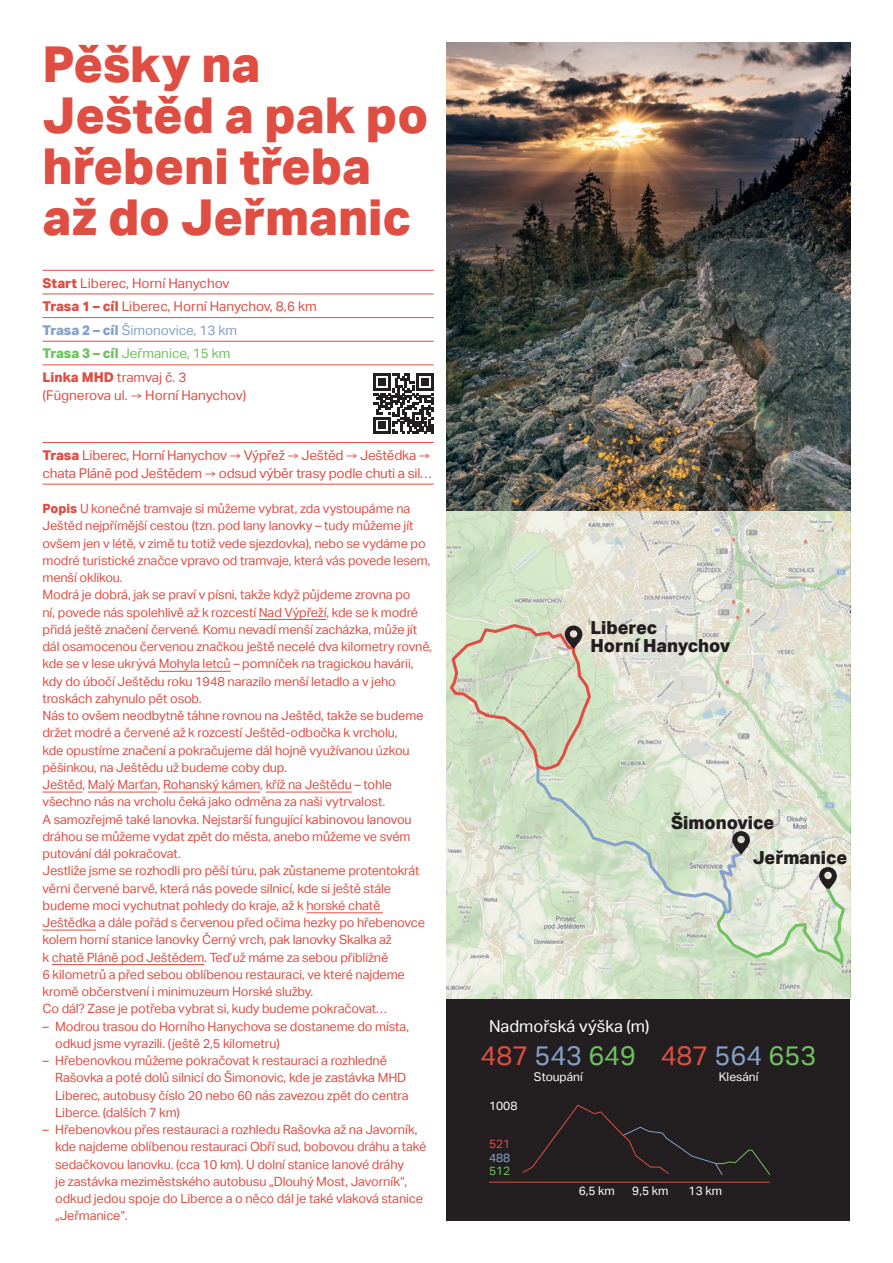
<style>
.page{position:relative;width:893px;height:1263px;background:#fff}
.page>*{position:absolute;margin:0;border:0;box-sizing:border-box;transform-origin:0 0}
.t1{font:800 49.5px/51px "Aktiv Grotesk";color:#df4e43}
.t2{font:27px "Aktiv Grotesk";color:#df4e43}
.t3{font:800 18px/18px "Aktiv Grotesk";color:#231f20}
.t4{font:16.5px "Aktiv Grotesk";color:#fff}
.t5{font:13.5px/23.7px "Aktiv Grotesk";letter-spacing:-.015em;color:#df4e43}
.t6{font:12.75px/17.2px "Aktiv Grotesk";letter-spacing:-.01em;color:#df4e43}
.t7{font:12px "Aktiv Grotesk";color:#fff}
.t8{font:12px "Aktiv Grotesk";color:#df4e43}
.t9{font:12px "Aktiv Grotesk";color:#83a1cb}
.t10{font:12px "Aktiv Grotesk";color:#71c162}
.s1{font-weight:800}
.s2{font-weight:800;color:#83a1cb}
.s3{color:#83a1cb}
.s4{font-weight:800;color:#71c162}
.s5{color:#71c162}
</style>
<div class="page">
<svg style="left:374px;top:374px;width:60px;height:60px"></svg>
<img style="left:446px;top:43px;width:404px;height:467px">
<svg style="left:446px;top:510px;width:404px;height:489px;background:#d9dfcd"></svg>
<div style="left:446px;top:999px;width:404px;height:221px;background:#231f20"></div>
<hr style="left:259px;top:619px;width:67px;height:1px;background:#df4e43">
<hr style="left:159px;top:671px;width:72px;height:1px;background:#df4e43">
<hr style="left:43px;top:792px;width:40px;height:1px;background:#df4e43">
<hr style="left:88px;top:792px;width:70px;height:1px;background:#df4e43">
<hr style="left:163px;top:792px;width:97px;height:1px;background:#df4e43">
<hr style="left:266px;top:792px;width:86px;height:1px;background:#df4e43">
<hr style="left:306px;top:912px;width:77px;height:1px;background:#df4e43">
<hr style="left:43px;top:930px;width:53px;height:1px;background:#df4e43">
<hr style="left:52px;top:964px;width:152px;height:1px;background:#df4e43">
<hr style="left:43px;top:270px;width:391px;height:1px;background:#df4e43">
<hr style="left:43px;top:294px;width:391px;height:1px;background:#df4e43">
<hr style="left:43px;top:317px;width:391px;height:1px;background:#df4e43">
<hr style="left:43px;top:341px;width:391px;height:1px;background:#df4e43">
<hr style="left:43px;top:364px;width:391px;height:1px;background:#df4e43">
<hr style="left:43px;top:442px;width:391px;height:1px;background:#df4e43">
<hr style="left:43px;top:484px;width:391px;height:1px;background:#df4e43">
<hr style="left:489px;top:1182px;width:281px;height:1px;background:#df4e43">
<svg style="left:448px;top:622px;width:399px;height:346px;background:#d7dfcc"></svg>
<svg style="left:522px;top:1104px;width:248px;height:71px"></svg>
<h1 class="t1" style="left:43px;top:38px;width:387px">Pěšky na<br>Ještěd a pak po hřebeni třeba až do Jeřmanic</h1>
<p class="t5" style="left:43px;top:271px;width:276px"><span class="s1">Start</span> Liberec, Horní Hanychov<br><span class="s1">Trasa 1 – cíl</span> Liberec, Horní Hanychov, 8,6 km<br><span class="s2">Trasa 2 – cíl</span> <span class="s3">Šimonovice, 13 km<br></span><span class="s4">Trasa 3 – cíl</span> <span class="s5">Jeřmanice, 15 km<br></span><span class="s1">Linka MHD</span> tramvaj č. 3</p>
<p class="t5" style="left:43px;top:384px;width:205px">(Fügnerova ul. → Horní Hanychov)</p>
<p class="t5" style="left:43px;top:446px;width:391px;line-height:18px"><span class="s1">Trasa</span> Liberec, Horní Hanychov → Výpřež → Ještěd → Ještědka → chata Pláně pod Ještědem → odsud výběr trasy podle chuti a sil…</p>
<p class="t6" style="left:43px;top:500px;width:391px"><span class="s1">Popis</span> U konečné tramvaje si můžeme vybrat, zda vystoupáme na Ještěd nejpřímější cestou (tzn. pod lany lanovky – tudy můžeme jít ovšem jen v létě, v zimě tu totiž vede sjezdovka), nebo se vydáme po modré turistické značce vpravo od tramvaje, která vás povede lesem, menší oklikou.<br>Modrá je dobrá, jak se praví v písni, takže když půjdeme zrovna po<br>ní, povede nás spolehlivě až k rozcestí Nad Výpřeží, kde se k modré přidá ještě značení červené. Komu nevadí menší zacházka, může jít dál osamocenou červenou značkou ještě necelé dva kilometry rovně, kde se v lese ukrývá Mohyla letců – pomníček na tragickou havárii, kdy do úbočí Ještědu roku 1948 narazilo menší letadlo a v jeho troskách zahynulo pět osob.<br>Nás to ovšem neodbytně táhne rovnou na Ještěd, takže se budeme držet modré a červené až k rozcestí Ještěd-odbočka k vrcholu,<br>kde opustíme značení a pokračujeme dál hojně využívanou úzkou pěšinkou, na Ještědu už budeme coby dup.<br>Ještěd, Malý Marťan, Rohanský kámen, kříž na Ještědu – tohle všechno nás na vrcholu čeká jako odměna za naši vytrvalost.<br>A samozřejmě také lanovka. Nejstarší fungující kabinovou lanovou dráhou se můžeme vydat zpět do města, anebo můžeme ve svém putování dál pokračovat.<br>Jestliže jsme se rozhodli pro pěší túru, pak zůstaneme protentokrát věrni červené barvě, která nás povede silnicí, kde si ještě stále budeme moci vychutnat pohledy do kraje, až k horské chatě Ještědka a dále pořád s červenou před očima hezky po hřebenovce kolem horní stanice lanovky Černý vrch, pak lanovky Skalka až<br>k chatě Pláně pod Ještědem. Teď už máme za sebou přibližně<br>6 kilometrů a před sebou oblíbenou restauraci, ve které najdeme kromě občerstvení i minimuzeum Horské služby.<br>Co dál? Zase je potřeba vybrat si, kudy budeme pokračovat…</p>
<p class="t6" style="left:55px;top:1017px;width:355px;text-indent:-13px">– Modrou trasou do Horního Hanychova se dostaneme do místa, odkud jsme vyrazili. (ještě 2,5 kilometru)</p>
<p class="t6" style="left:55px;top:1052px;width:355px;text-indent:-13px">– Hřebenovkou můžeme pokračovat k restauraci a rozhledně Rašovka a poté dolů silnicí do Šimonovic, kde je zastávka MHD Liberec, autobusy číslo 20 nebo 60 nás zavezou zpět do centra Liberce. (dalších 7 km)</p>
<p class="t6" style="left:55px;top:1121px;width:373px;text-indent:-13px">– Hřebenovkou přes restauraci a rozhledu Rašovka až na Javorník, kde najdeme oblíbenou restauraci Obří sud, bobovou dráhu a také sedačkovou lanovku. (cca 10 km). U dolní stanice lanové dráhy<br>je zastávka meziměstského autobusu „Dlouhý Most, Javorník“, odkud jedou spoje do Liberce a o něco dál je také vlaková stanice „Jeřmanice“.</p>
<h3 class="t3" style="left:590px;top:618px;width:142px">Liberec<br>Horní Hanychov</h3>
<h3 class="t3" style="left:671px;top:813px;width:105px">Šimonovice</h3>
<h3 class="t3" style="left:753px;top:848px;width:96px">Jeřmanice</h3>
<p class="t4" style="left:489px;top:1017px;width:162px">Nadmořská výška (m)</p>
<p class="t7" style="left:534px;top:1070px;width:50px">Stoupání</p>
<p class="t7" style="left:489px;top:1099px;width:30px">1008</p>
<p class="t8" style="left:489px;top:1137px;width:23px">521</p>
<p class="t9" style="left:489px;top:1150px;width:23px">488</p>
<p class="t10" style="left:489px;top:1164px;width:23px">512</p>
<h2 class="t2" style="left:480px;top:1039px;width:338px">487 <span class="s3">543</span> <span class="s5">649</span> 487 <span class="s3">564</span> <span class="s5">653</span></h2>
<p class="t7" style="left:719px;top:1070px;width:41px">Klesání</p>
<p class="t7" style="left:579px;top:1183px;width:38px">6,5 km</p>
<p class="t7" style="left:632px;top:1183px;width:38px">9,5 km</p>
<p class="t7" style="left:689px;top:1183px;width:35px">13 km</p>
</div>
